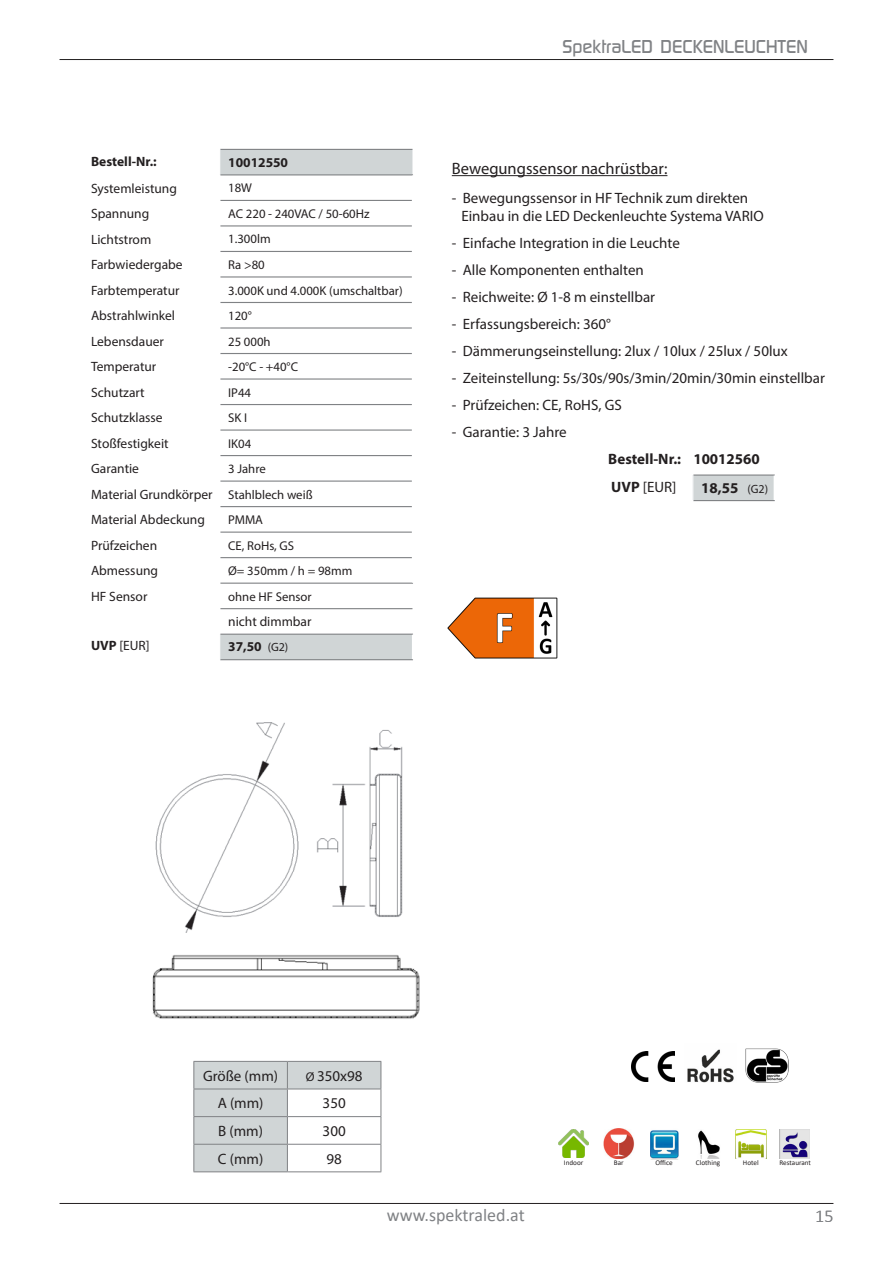
<style>
.page{position:relative;width:893px;height:1263px;background:#fff}
.page>*{position:absolute;margin:0;border:0;box-sizing:border-box;transform-origin:0 0}
.t1{font:500 19.5px "Digital Sans EFOP";color:#808285}
.t2{font:18px "Calibri";color:#808285}
.t3{font:300 18px "Calibri";color:#808285}
.t4{font:16.5px "Myriad Pro";color:#231f20}
.t5{font:15px/18px "Myriad Pro";color:#231f20}
.t6{font:700 15px "Myriad Pro";color:#231f20}
.t7{font:13.5px "Myriad Pro";color:#231f20}
.t8{font:700 13.5px "Myriad Pro";color:#231f20}
.t9{font:12.75px "Myriad Pro";color:#231f20}
.t10{font:7.2px "Calibri";color:#231f20}
.s1{font-weight:700}
.s2{font-weight:400;font-size:12px}
.s3{font-size:12.75px}
</style>
<div class="page">
<hr style="left:60px;top:59px;width:773px;height:1px;background:#231f20">
<hr style="left:60px;top:1203px;width:773px;height:1px;background:#231f20">
<svg style="left:220px;top:150px;width:192px;height:509px"></svg>
<hr style="left:220px;top:149px;width:192px;height:1px;background:#808285">
<hr style="left:220px;top:174px;width:193px;height:1px;background:#808285">
<hr style="left:220px;top:200px;width:192px;height:1px;background:#808285">
<hr style="left:220px;top:225px;width:192px;height:1px;background:#808285">
<hr style="left:220px;top:251px;width:192px;height:1px;background:#808285">
<hr style="left:220px;top:276px;width:192px;height:2px;background:#808285">
<hr style="left:220px;top:302px;width:192px;height:1px;background:#808285">
<hr style="left:220px;top:327px;width:192px;height:2px;background:#808285">
<hr style="left:220px;top:353px;width:192px;height:1px;background:#808285">
<hr style="left:220px;top:378px;width:192px;height:2px;background:#808285">
<hr style="left:220px;top:404px;width:192px;height:1px;background:#808285">
<hr style="left:220px;top:429px;width:192px;height:2px;background:#808285">
<hr style="left:220px;top:455px;width:192px;height:1px;background:#808285">
<hr style="left:220px;top:480px;width:192px;height:2px;background:#808285">
<hr style="left:220px;top:506px;width:192px;height:1px;background:#808285">
<hr style="left:220px;top:531px;width:192px;height:2px;background:#808285">
<hr style="left:220px;top:557px;width:192px;height:1px;background:#808285">
<hr style="left:220px;top:583px;width:193px;height:1px;background:#808285">
<hr style="left:220px;top:608px;width:192px;height:1px;background:#808285">
<hr style="left:220px;top:634px;width:193px;height:1px;background:#808285">
<hr style="left:220px;top:659px;width:193px;height:1px;background:#808285">
<img style="left:631px;top:1051px;width:43px;height:31px">
<img style="left:687px;top:1049px;width:47px;height:34px">
<img style="left:746px;top:1048px;width:42px;height:34px">
<img style="left:604px;top:1128px;width:31px;height:30px">
<img style="left:650px;top:1130px;width:29px;height:29px">
<img style="left:558px;top:1129px;width:31px;height:28px">
<img style="left:735px;top:1129px;width:31px;height:30px">
<img style="left:780px;top:1129px;width:29px;height:30px">
<img style="left:698px;top:1130px;width:22px;height:28px">
<img style="left:155px;top:722px;width:247px;height:210px">
<img style="left:152px;top:955px;width:268px;height:64px">
<hr style="left:452px;top:175px;width:215px;height:1px;background:#231f20">
<svg style="left:193px;top:1061px;width:189px;height:111px"></svg>
<hr style="left:193px;top:1171px;width:94px;height:1px;background:#808285">
<hr style="left:287px;top:1171px;width:94px;height:1px;background:#808285">
<div style="left:693px;top:475px;width:81px;height:26px;background:#d0d5d6"></div>
<hr style="left:693px;top:474px;width:82px;height:2px;background:#808285">
<hr style="left:693px;top:500px;width:82px;height:1px;background:#808285">
<svg style="left:692px;top:476px;width:1px;height:24px"></svg>
<img style="left:447px;top:597px;width:111px;height:62px">
<p class="t8" style="left:91px;top:152px;width:67px">Bestell-Nr.:</p>
<p class="t8" style="left:228px;top:154px;width:61px">10012550</p>
<p class="t7" style="left:91px;top:180px;width:87px">Systemleistung</p>
<p class="t9" style="left:228px;top:180px;width:25px">18W</p>
<p class="t7" style="left:91px;top:205px;width:60px">Spannung</p>
<p class="t9" style="left:228px;top:206px;width:143px">AC 220 - 240VAC / 50-60Hz</p>
<p class="t7" style="left:91px;top:231px;width:62px">Lichtstrom</p>
<p class="t9" style="left:228px;top:231px;width:44px">1.300lm</p>
<p class="t7" style="left:91px;top:256px;width:93px">Farbwiedergabe</p>
<p class="t9" style="left:228px;top:257px;width:38px">Ra &gt;80</p>
<p class="t7" style="left:91px;top:282px;width:90px">Farbtemperatur</p>
<p class="t9" style="left:228px;top:282px;width:176px">3.000K und 4.000K (umschaltbar)</p>
<p class="t7" style="left:91px;top:307px;width:86px">Abstrahlwinkel</p>
<p class="t9" style="left:228px;top:308px;width:25px">120°</p>
<p class="t7" style="left:91px;top:333px;width:74px">Lebensdauer</p>
<p class="t9" style="left:228px;top:333px;width:44px">25 000h</p>
<p class="t7" style="left:91px;top:358px;width:67px">Temperatur</p>
<p class="t9" style="left:228px;top:359px;width:71px">-20°C - +40°C</p>
<p class="t7" style="left:91px;top:384px;width:55px">Schutzart</p>
<p class="t9" style="left:228px;top:384px;width:24px">IP44</p>
<p class="t7" style="left:91px;top:409px;width:73px">Schutzklasse</p>
<p class="t9" style="left:228px;top:410px;width:20px">SK I</p>
<p class="t7" style="left:91px;top:435px;width:79px">Stoßfestigkeit</p>
<p class="t9" style="left:228px;top:435px;width:25px">IK04</p>
<p class="t7" style="left:91px;top:460px;width:50px">Garantie</p>
<p class="t9" style="left:228px;top:461px;width:39px">3 Jahre</p>
<p class="t7" style="left:91px;top:486px;width:123px">Material Grundkörper</p>
<p class="t9" style="left:228px;top:486px;width:86px">Stahlblech weiß</p>
<p class="t7" style="left:91px;top:512px;width:115px">Material Abdeckung</p>
<p class="t9" style="left:228px;top:512px;width:36px">PMMA</p>
<p class="t7" style="left:91px;top:537px;width:68px">Prüfzeichen</p>
<p class="t9" style="left:228px;top:537px;width:67px">CE, RoHs, GS</p>
<p class="t7" style="left:91px;top:563px;width:69px">Abmessung</p>
<p class="t9" style="left:228px;top:563px;width:126px">Ø= 350mm / h = 98mm</p>
<p class="t7" style="left:91px;top:588px;width:58px">HF Sensor</p>
<p class="t9" style="left:228px;top:588px;width:85px">ohne HF Sensor</p>
<p class="t7" style="left:228px;top:614px;width:85px">nicht dimmbar</p>
<p class="t7" style="left:91px;top:637px;width:60px"><span class="s1">UVP</span> [EUR]</p>
<p class="t8" style="left:228px;top:638px;width:62px">37,50 <span class="s2">(G2)</span></p>
<p class="t1" style="left:562px;top:34px;width:247px">SpektraLED DECKENLEUCHTEN</p>
<p class="t4" style="left:452px;top:158px;width:217px">Bewegungssensor nachrüstbar:</p>
<p class="t5" style="left:461px;top:189px;width:304px;text-indent:-10px">- Bewegungssensor in HF Technik zum direkten<br>Einbau in die LED Deckenleuchte Systema VARIO</p>
<p class="t5" style="left:452px;top:234px;width:230px">- Einfache Integration in die Leuchte</p>
<p class="t5" style="left:452px;top:261px;width:194px">- Alle Komponenten enthalten</p>
<p class="t5" style="left:452px;top:288px;width:205px">- Reichweite: Ø 1-8 m einstellbar</p>
<p class="t5" style="left:452px;top:315px;width:161px">- Erfassungsbereich: 360°</p>
<p class="t5" style="left:452px;top:342px;width:337px">- Dämmerungseinstellung: 2lux / 10lux / 25lux / 50lux</p>
<p class="t5" style="left:452px;top:369px;width:375px">- Zeiteinstellung: 5s/30s/90s/3min/20min/30min einstellbar</p>
<p class="t5" style="left:452px;top:396px;width:171px">- Prüfzeichen: CE, RoHS, GS</p>
<p class="t5" style="left:452px;top:423px;width:116px">- Garantie: 3 Jahre</p>
<p class="t6" style="left:608px;top:449px;width:153px">Bestell-Nr.: 10012560</p>
<p class="t5" style="left:611px;top:478px;width:67px"><span class="s1">UVP</span> [EUR]</p>
<p class="t6" style="left:701px;top:479px;width:68px">18,55 <span class="s2">(G2)</span></p>
<p class="t5" style="left:203px;top:1066px;width:77px">Größe (mm)</p>
<p class="t5" style="left:306px;top:1066px;width:58px"><span class="s3">Ø</span> 350x98</p>
<p class="t5" style="left:218px;top:1094px;width:47px">A (mm)</p>
<p class="t5" style="left:323px;top:1094px;width:25px">350</p>
<p class="t5" style="left:218px;top:1122px;width:46px">B (mm)</p>
<p class="t5" style="left:323px;top:1122px;width:25px">300</p>
<p class="t5" style="left:218px;top:1149px;width:47px">C (mm)</p>
<p class="t5" style="left:326px;top:1149px;width:17px">98</p>
<p class="t10" style="left:564px;top:1158px;width:21px">Indoor</p>
<p class="t10" style="left:614px;top:1158px;width:11px">Bar</p>
<p class="t10" style="left:655px;top:1157px;width:19px">Office</p>
<p class="t10" style="left:696px;top:1158px;width:26px">Clothing</p>
<p class="t10" style="left:743px;top:1158px;width:17px">Hotel</p>
<p class="t10" style="left:779px;top:1158px;width:33px">Restaurant</p>
<p class="t2" style="left:387px;top:1202px;width:139px">www.spektraled.at</p>
<p class="t3" style="left:815px;top:1205px;width:20px">15</p>
</div>
